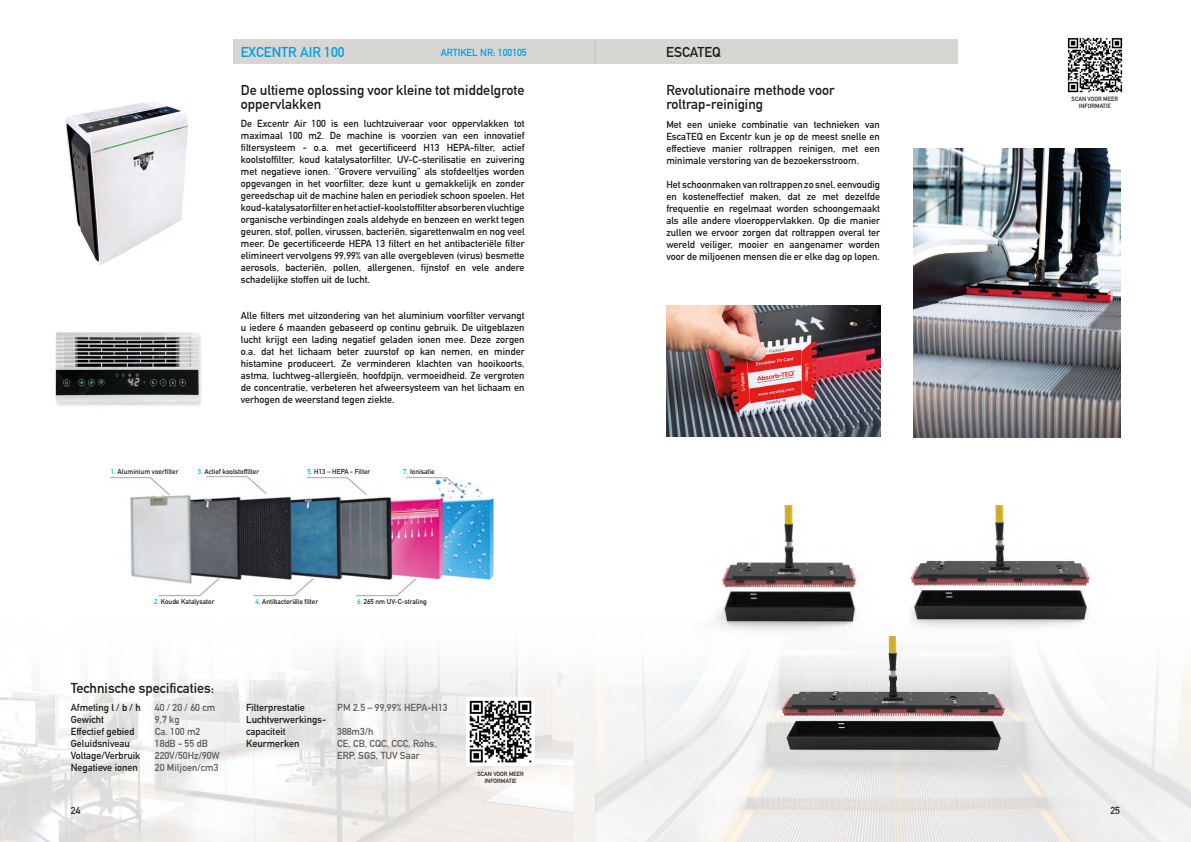
<style>
.page{position:relative;width:1191px;height:842px;background:#fff}
.page>*{position:absolute;margin:0;border:0;box-sizing:border-box;transform-origin:0 0}
.t1{font:700 14px/14px "DIN Alternate";color:#1d1d1b}
.t2{font:700 14px "DIN Alternate";color:#009fe3}
.t3{font:700 10px/12px "DIN Alternate";color:#1d1d1b;text-align:justify}
.t4{font:700 10px "DIN Alternate";color:#5d5d5d}
.t5{font:700 10px "DIN Alternate";color:#009fe3}
.t6{font:700 7px "DIN Alternate";color:#1d1d1b}
.t7{font:700 6px/7.2px "DIN Alternate";color:#1d1d1b;text-align:center}
.s1{color:#00b6ed}
</style>
<div class="page">
<img style="left:0;top:651px;width:1191px;height:191px">
<div style="left:233px;top:39px;width:362px;height:25px;background:#d8d6d3"></div>
<img style="left:65px;top:101px;width:123px;height:164px">
<img style="left:109px;top:477px;width:386px;height:119px">
<svg style="left:444px;top:477px;width:33px;height:7px"></svg>
<img style="left:467px;top:698px;width:67px;height:67px">
<img style="left:55px;top:332px;width:147px;height:74px">
<div style="left:595px;top:39px;width:362px;height:25px;background:#d8d6d3"></div>
<img style="left:914px;top:149px;width:206px;height:288px">
<img style="left:914px;top:505px;width:176px;height:123px">
<img style="left:713px;top:505px;width:201px;height:127px">
<img style="left:666px;top:305px;width:214px;height:131px">
<img style="left:1067px;top:37px;width:56px;height:56px">
<img style="left:767px;top:636px;width:252px;height:138px">
<p class="t2" style="left:241px;top:41px;width:105px">EXCENTR AIR 100</p>
<p class="t5" style="left:441px;top:44px;width:87px">ARTIKEL NR: 100105</p>
<p class="t1" style="left:241px;top:82px;width:285px">De ultieme oplossing voor kleine tot middelgrote oppervlakken</p>
<p class="t3" style="left:241px;top:116px;width:285px">De Excentr Air 100 is een luchtzuiveraar voor oppervlakken tot maximaal 100 m2. De machine is voorzien van een innovatief filtersysteem - o.a. met gecertificeerd H13 HEPA-filter, actief koolstoffilter, koud katalysatorfilter, UV-C-sterilisatie en zuivering met negatieve ionen. ‘’Grovere vervuiling’’ als stofdeeltjes worden opgevangen in het voorfilter, deze kunt u gemakkelijk en zonder gereedschap uit de machine halen en periodiek schoon spoelen. Het koud-katalysatorfilter en het actief-koolstoffilter absorberen vluchtige organische verbindingen zoals aldehyde en benzeen en werkt tegen geuren, stof, pollen, virussen, bacteriën, sigarettenwalm en nog veel meer. De gecertificeerde HEPA 13 filtert en het antibacteriële filter elimineert vervolgens 99,99% van alle overgebleven (virus) besmette aerosols, bacteriën, pollen, allergenen, fijnstof en vele andere schadelijke stoffen uit de lucht.</p>
<p class="t3" style="left:241px;top:308px;width:285px">Alle filters met uitzondering van het aluminium voorfilter vervangt u iedere 6 maanden gebaseerd op continu gebruik. De uitgeblazen lucht krijgt een lading negatief geladen ionen mee. Deze zorgen o.a. dat het lichaam beter zuurstof op kan nemen, en minder histamine produceert. Ze verminderen klachten van hooikoorts, astma, luchtweg-allergieën, hoofdpijn, vermoeidheid. Ze vergroten de concentratie, verbeteren het afweersysteem van het lichaam en verhogen de weerstand tegen ziekte.</p>
<p class="t6" style="left:111px;top:466px;width:69px"><span class="s1">1.</span> Aluminium voorfilter</p>
<p class="t6" style="left:198px;top:466px;width:63px"><span class="s1">3.</span> Actief koolstoffilter</p>
<p class="t6" style="left:307px;top:466px;width:64px"><span class="s1">5.</span> H13 – HEPA - Filter</p>
<p class="t6" style="left:403px;top:466px;width:33px"><span class="s1">7.</span> Ionisatie</p>
<p class="t6" style="left:154px;top:596px;width:62px"><span class="s1">2.</span> Koude Katalysator</p>
<p class="t6" style="left:255px;top:596px;width:64px"><span class="s1">4.</span> Antibacteriële filter</p>
<p class="t6" style="left:357px;top:596px;width:71px"><span class="s1">6.</span> 265 nm UV-C-straling</p>
<p class="t1" style="left:71px;top:680px;width:145px">Technische specificaties:</p>
<p class="t3" style="left:71px;top:701px;width:71px">Afmeting l / b / h</p>
<p class="t3" style="left:71px;top:713px;width:35px">Gewicht</p>
<p class="t3" style="left:71px;top:725px;width:65px">Effectief gebied</p>
<p class="t3" style="left:71px;top:737px;width:60px">Geluidsniveau</p>
<p class="t3" style="left:71px;top:749px;width:71px">Voltage/Verbruik</p>
<p class="t3" style="left:71px;top:761px;width:69px">Negatieve ionen</p>
<p class="t4" style="left:155px;top:700px;width:62px">40 / 20 / 60 cm</p>
<p class="t4" style="left:155px;top:712px;width:26px">9,7 kg</p>
<p class="t4" style="left:155px;top:724px;width:47px">Ca. 100 m2</p>
<p class="t4" style="left:155px;top:736px;width:55px">18dB - 55 dB</p>
<p class="t4" style="left:155px;top:748px;width:67px">220V/50Hz/90W</p>
<p class="t4" style="left:155px;top:760px;width:65px">20 Miljoen/cm3</p>
<p class="t3" style="left:246px;top:701px;width:60px">Filterprestatie</p>
<p class="t3" style="left:246px;top:713px;width:81px">Luchtverwerkings&shy;capaciteit</p>
<p class="t3" style="left:246px;top:737px;width:55px">Keurmerken</p>
<p class="t4" style="left:337px;top:700px;width:112px">PM 2.5 – 99,99% HEPA-H13</p>
<p class="t4" style="left:337px;top:724px;width:38px">388m3/h</p>
<p class="t4" style="left:337px;top:736px;width:101px">CE, CB, CQC, CCC, Rohs,</p>
<p class="t4" style="left:337px;top:748px;width:84px">ERP, SGS, TUV Saar</p>
<p class="t7" style="left:477px;top:770px;width:48px">SCAN VOOR MEER<br>INFORMATIE</p>
<p class="t1" style="left:666px;top:44px;width:56px">ESCATEQ</p>
<p class="t1" style="left:666px;top:82px;width:170px">Revolutionaire methode voor</p>
<p class="t1" style="left:666px;top:96px;width:98px">roltrap-reiniging</p>
<p class="t3" style="left:666px;top:118px;width:215px">Met een unieke combinatie van technieken van EscaTEQ en Excentr kun je op de meest snelle en effectieve manier roltrappen reinigen, met een minimale verstoring van de bezoekersstroom.</p>
<p class="t3" style="left:666px;top:178px;width:215px">Het schoonmaken van roltrappen zo snel, eenvoudig en kosteneffectief maken, dat ze met dezelfde frequentie en regelmaat worden schoongemaakt als alle andere vloeroppervlakken. Op die manier zullen we ervoor zorgen dat roltrappen overal ter wereld veiliger, mooier en aangenamer worden voor de miljoenen mensen die er elke dag op lopen.</p>
<p class="t7" style="left:1071px;top:95px;width:48px">SCAN VOOR MEER<br>INFORMATIE</p>
<p class="t3" style="left:71px;top:804px;width:11px">24</p>
<p class="t3" style="left:1110px;top:804px;width:11px">25</p>
</div>
